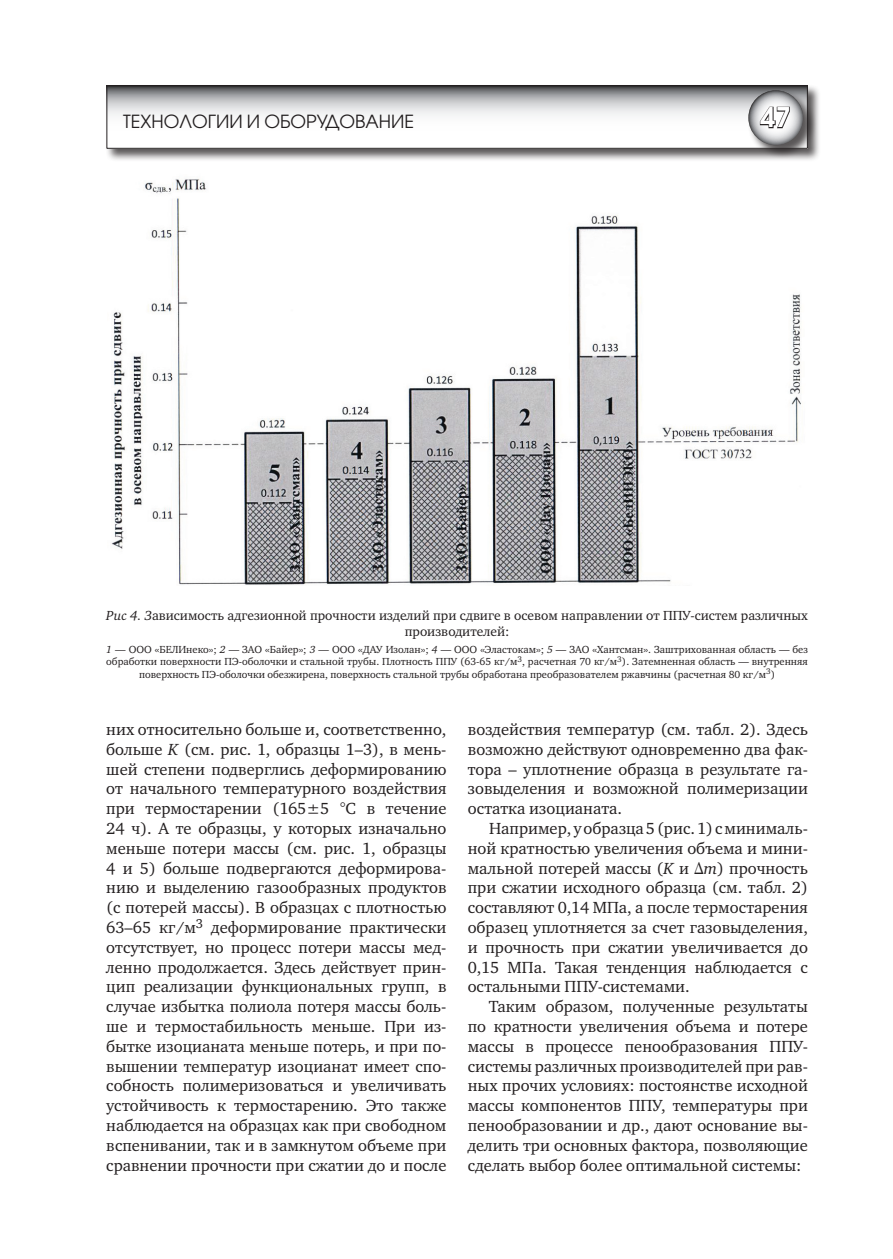
<style>
.page{position:relative;width:893px;height:1259px;background:#fff}
.page>*{position:absolute;margin:0;border:0;box-sizing:border-box;transform-origin:0 0}
.t1{font:600 27px "Avant Garde Gothic C";color:#fff}
.t2{font:18px "Avant Garde Gothic C";color:#231f20}
.t3{font:16.5px/19.8px "Charter C";color:#231f20;text-align:justify}
.t4{font:13.5px/16.2px "Charter C";color:#231f20;text-align:center}
.t5{font:10.5px/12.6px "Charter C";color:#231f20;text-align:center}
.s1{font-style:italic}
</style>
<div class="page">
<div style="left:105px;top:84px;width:719px;height:81px;background:#231f20;opacity:.75"></div>
<svg style="left:108px;top:87px;width:698px;height:60px"></svg>
<div style="left:106px;top:85px;width:702px;height:64px;border:1px solid #231f20"></div>
<div style="left:747px;top:89px;width:76px;height:76px;background:#231f20;opacity:.75"></div>
<svg style="left:748px;top:90px;width:55px;height:55px;background:#b1b2b4"></svg>
<svg style="left:759px;top:106px;width:32px;height:23px"></svg>
<img style="left:111px;top:179px;width:690px;height:406px">
<p class="t2" style="left:123px;top:111px;width:292px">Технологии и оборудование</p>
<h1 class="t1" style="left:761px;top:101px;width:32px">47</h1>
<p class="t4" style="left:106px;top:607px;width:703px"><span class="s1">Рис 4. З</span>ависимость адгезионной прочности изделий при сдвиге в осевом направлении от ППУ-систем различных производителей:</p>
<p class="t5" style="left:106px;top:643px;width:703px"><span class="s1">1</span> — ООО «БЕЛИнеко»; <span class="s1">2</span> — ЗАО «Байер»; <span class="s1">3</span> — ООО «ДАУ Изолан»; <span class="s1">4</span> — ООО «Эластокам»; <span class="s1">5</span> — ЗАО «Хантсман». Заштрихованная область — без обработки поверхности ПЭ-оболочки и стальной трубы. Плотность ППУ (63-65 кг/м<sup>3</sup>, расчетная 70 кг/м<sup>3</sup>). Затемненная область — внутренняя поверхность ПЭ-оболочки обезжирена, поверхность стальной трубы обработана преобразователем ржавчины (расчетная 80 кг/м<sup>3</sup>)</p>
<p class="t3" style="left:106px;top:719px;width:342px">них относительно больше и, соответственно, больше <span class="s1">K</span> (см. рис. 1, образцы 1–3), в мень&shy;шей степени подверглись деформированию от начального температурного воздействия при термостарении (165±5 °С в течение 24 ч). А те образцы, у которых изначально меньше потери массы (см. рис. 1, образцы 4 и 5) больше подвергаются деформирова&shy;нию и выделению газообразных продуктов (с потерей массы). В образцах с плотностью 63–65 кг/м<sup>3</sup> деформирование практически отсутствует, но процесс потери массы мед&shy;ленно продолжается. Здесь действует прин&shy;цип реализации функциональных групп, в случае избытка полиола потеря массы боль&shy;ше и термостабильность меньше. При из&shy;бытке изоцианата меньше потерь, и при по&shy;вышении температур изоцианат имеет спо&shy;собность полимеризоваться и увеличивать устойчивость к термостарению. Это также наблюдается на образцах как при свободном вспенивании, так и в замкнутом объеме при сравнении прочности при сжатии до и после</p>
<p class="t3" style="left:468px;top:719px;width:342px">воздействия температур (см. табл. 2). Здесь возможно действуют одновременно два фак&shy;тора – уплотнение образца в результате га&shy;зовыделения и возможной полимеризации остатка изоцианата.</p>
<p class="t3" style="left:468px;top:818px;width:342px;text-indent:21px">Например, у образца 5 (рис.1) с минималь&shy;ной кратностью увеличения объема и мини&shy;мальной потерей массы (<span class="s1">K</span> и Δ<span class="s1">m</span>) прочность при сжатии исходного образца (см. табл. 2) составляют 0,14 МПа, а после термостарения образец уплотняется за счет газовыделения, и прочность при сжатии увеличивается до 0,15 МПа. Такая тенденция наблюдается с остальными ППУ-системами.</p>
<p class="t3" style="left:468px;top:997px;width:342px;text-indent:21px">Таким образом, полученные результаты по кратности увеличения объема и потере массы в процессе пенообразования ППУ&shy;системы различных производителей при рав&shy;ных прочих условиях: постоянстве исходной массы компонентов ППУ, температуры при пенообразовании и др., дают основание вы&shy;делить три основных фактора, позволяющие сделать выбор более оптимальной системы:</p>
</div>
